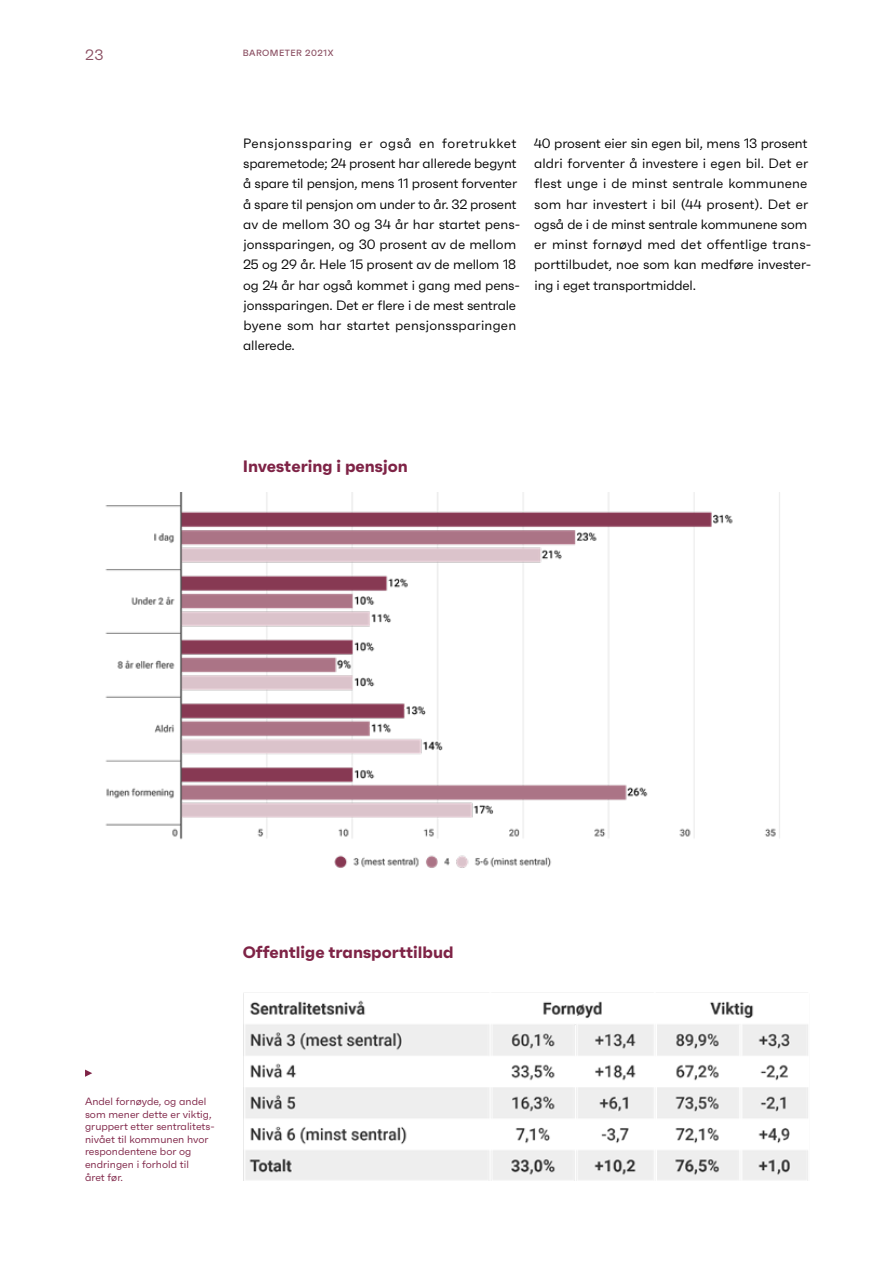
<style>
.page{position:relative;width:893px;height:1263px;background:#fff}
.page>*{position:absolute;margin:0;border:0;box-sizing:border-box;transform-origin:0 0}
.t1{font:700 16.5px "Faktum";color:#7e2346}
.t2{font:15px "Faktum";color:#8a4e61}
.t3{font:13.5px/20.2px "Faktum";letter-spacing:-.005em;color:#000}
.t4{font:10.5px/12.6px "Faktum";color:#7e2346}
.t5{font:500 9px "Faktum";letter-spacing:.05em;color:#8a4e61}
</style>
<div class="page">
<img style="left:105px;top:492px;width:675px;height:376px">
<svg style="left:85px;top:1069px;width:7px;height:8px"></svg>
<img style="left:243px;top:993px;width:565px;height:188px">
<p class="t2" style="left:85px;top:46px;width:20px">23</p>
<p class="t5" style="left:243px;top:47px;width:92px">BAROMETER 2021X</p>
<p class="t3" style="left:243px;top:133px;width:279px">Pensjonssparing er også en foretrukket sparemetode; 24 prosent har allerede begynt å spare til pensjon, mens 11 prosent forventer å spare til pensjon om under to år. 32 prosent av de mellom 30 og 34 år har startet pens&shy;jonssparingen, og 30 prosent av de mellom 25 og 29 år. Hele 15 prosent av de mellom 18 og 24 år har også kommet i gang med pens&shy;jonssparingen. Det er flere i de mest sentrale byene som har startet pensjonssparingen allerede.</p>
<p class="t3" style="left:534px;top:133px;width:279px">40 prosent eier sin egen bil, mens 13 prosent aldri forventer å investere i egen bil. Det er flest unge i de minst sentrale kommunene som har investert i bil (44 prosent). Det er også de i de minst sentrale kommunene som er minst fornøyd med det offentlige trans&shy;porttilbudet, noe som kan medføre invester&shy;ing i eget transportmiddel.</p>
<p class="t1" style="left:243px;top:456px;width:166px">Investering i pensjon</p>
<p class="t1" style="left:243px;top:942px;width:212px">Offentlige transporttilbud</p>
<p class="t4" style="left:85px;top:1095px;width:130px">Andel fornøyde, og andel som mener dette er viktig, gruppert etter sentralitets&shy;nivået til kommunen hvor respondentene bor og endringen i forhold til<br>året før.</p>
</div>
